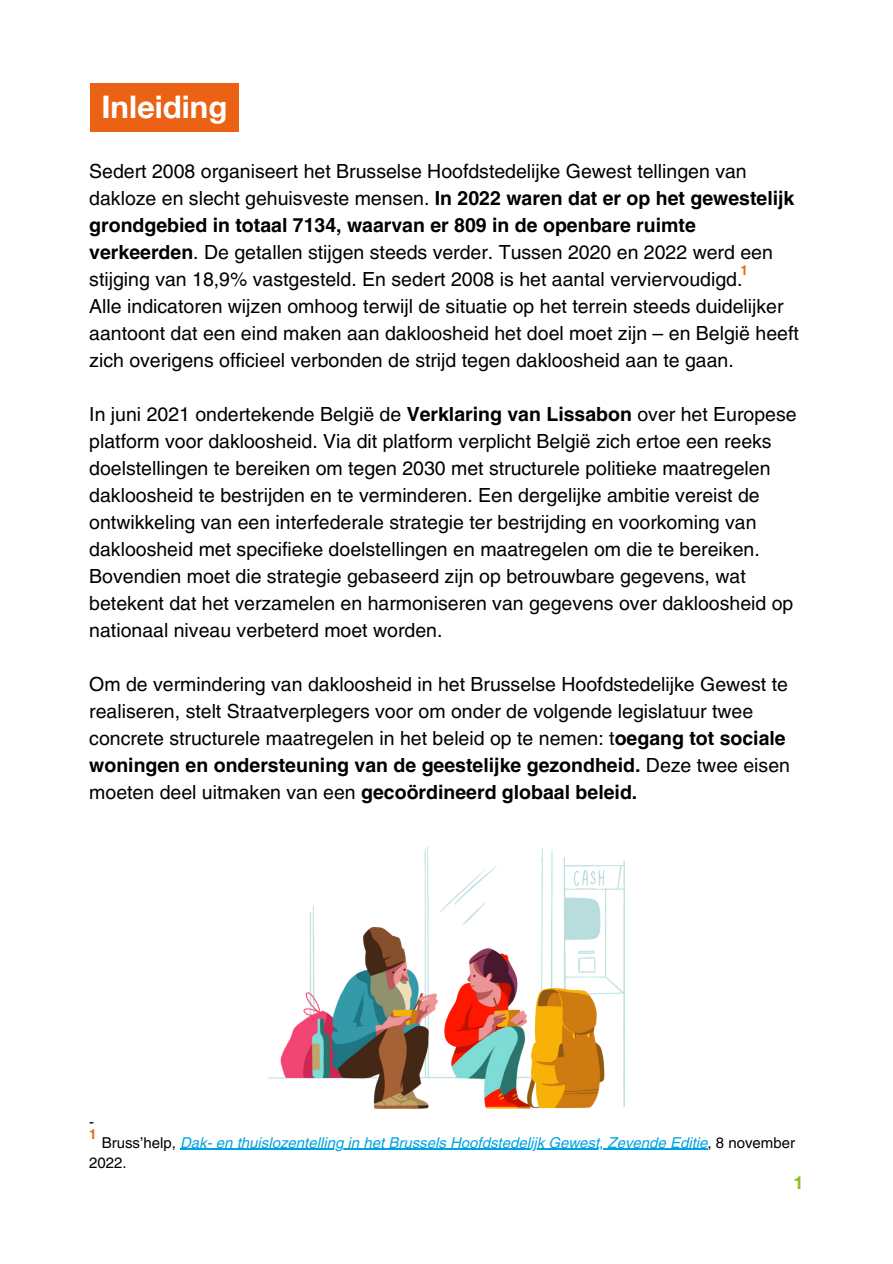
<style>
.page{position:relative;width:893px;height:1264px;background:#fff}
.page>*{position:absolute;margin:0;border:0;box-sizing:border-box;transform-origin:0 0}
.t1{font:700 31.05px "Helvetica Neue";color:#fff}
.t2{font:19.5px/27px "Helvetica LT Pro";color:#000}
.t3{font:700 18px "Helvetica Neue";color:#8fbf21}
.t4{font:italic 15px/20.2px "Helvetica LT Pro";color:#00a3e1}
.t5{font:15px "Helvetica LT Pro";color:#000}
.t6{font:700 13.5px "Helvetica LT Pro";color:#eb6215}
.s1{font-weight:700}
.s2{font-style:normal;color:#000}
</style>
<div class="page">
<img style="left:269px;top:846px;width:355px;height:262px">
<div style="left:90px;top:83px;width:149px;height:48px;background:#eb6215"></div>
<hr style="left:180px;top:1148px;width:527px;height:1px;background:#00a3e1">
<p class="t1" style="left:101px;top:88px;width:127px">Inleiding</p>
<p class="t2" style="left:89px;top:159px;width:706px">Sedert 2008 organiseert het Brusselse Hoofdstedelijke Gewest tellingen van dakloze en slecht gehuisveste mensen. <span class="s1">In 2022 waren dat er op het gewestelijk grondgebied in totaal 7134, waarvan er 809 in de openbare ruimte verkeerden</span>. De getallen stijgen steeds verder. Tussen 2020 en 2022 werd een stijging van 18,9% vastgesteld. En sedert 2008 is het aantal verviervoudigd.</p>
<p class="t2" style="left:89px;top:294px;width:711px">Alle indicatoren wijzen omhoog terwijl de situatie op het terrein steeds duidelijker aantoont dat een eind maken aan dakloosheid het doel moet zijn – en België heeft zich overigens officieel verbonden de strijd tegen dakloosheid aan te gaan.</p>
<p class="t2" style="left:89px;top:402px;width:708px">In juni 2021 ondertekende België de <span class="s1">Verklaring van Lissabon</span> over het Europese platform voor dakloosheid. Via dit platform verplicht België zich ertoe een reeks doelstellingen te bereiken om tegen 2030 met structurele politieke maatregelen dakloosheid te bestrijden en te verminderen. Een dergelijke ambitie vereist de ontwikkeling van een interfederale strategie ter bestrijding en voorkoming van dakloosheid met specifieke doelstellingen en maatregelen om die te bereiken.<br>Bovendien moet die strategie gebaseerd zijn op betrouwbare gegevens, wat betekent dat het verzamelen en harmoniseren van gegevens over dakloosheid op nationaal niveau verbeterd moet worden.</p>
<p class="t2" style="left:89px;top:672px;width:702px">Om de vermindering van dakloosheid in het Brusselse Hoofdstedelijke Gewest te realiseren, stelt Straatverplegers voor om onder de volgende legislatuur twee concrete structurele maatregelen in het beleid op te nemen: t<span class="s1">oegang tot sociale woningen en ondersteuning van de geestelijke gezondheid.</span> Deze twee eisen moeten deel uitmaken van een <span class="s1">gecoördineerd globaal beleid.</span></p>
<p class="t6" style="left:740px;top:265px;width:9px">1</p>
<p class="t5" style="left:89px;top:1116px;width:6px">-</p>
<p class="t4" style="left:89px;top:1133px;width:707px;text-indent:13px"><span class="s2">Bruss’help,</span> Dak- en thuislozentelling in het Brussels Hoofdstedelijk Gewest, Zevende Editie<span class="s2">, 8 november<br>2022.</span></p>
<p class="t6" style="left:89px;top:1129px;width:9px">1</p>
<p class="t3" style="left:793px;top:1171px;width:11px">1</p>
</div>
